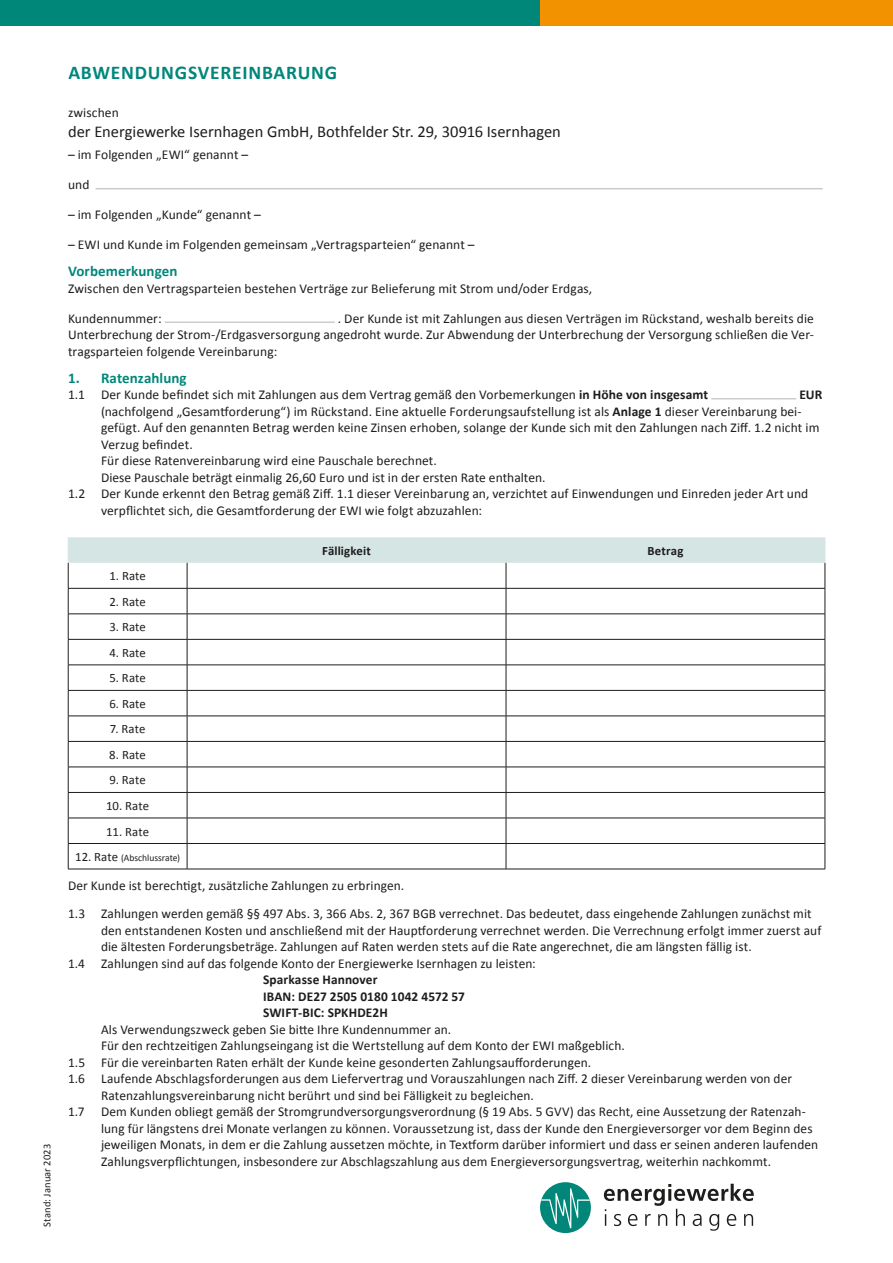
<style>
.page{position:relative;width:893px;height:1263px;background:#fff}
.page>*{position:absolute;margin:0;border:0;box-sizing:border-box;transform-origin:0 0}
.t1{font:700 19.5px "Calibri";letter-spacing:.04em;color:#00877a}
.t2{font:16.5px "Calibri";letter-spacing:-.005em;color:#1d1d1b}
.t3{font:700 15px "Calibri";letter-spacing:.005em;color:#00877a}
.t4{font:13.5px/16.5px "Calibri";letter-spacing:.005em;color:#1d1d1b;text-align:justify}
.t5{font:700 13.5px/16.5px "Calibri";letter-spacing:.01em;color:#1d1d1b}
.t6{font:12.75px "Calibri";letter-spacing:.005em;color:#1d1d1b}
.t7{font:700 12.75px "Calibri";letter-spacing:.01em;color:#1d1d1b}
.t8{font:10.5px "Calibri";letter-spacing:.015em;color:#1d1d1b}
.t9{font:9.75px "Calibri";color:#1d1d1b}
.s1{font-weight:700}
.s2{font-size:12.75px}
</style>
<div class="page">
<div style="left:540px;top:0;width:353px;height:26px;background:#f39200"></div>
<div style="left:0;top:0;width:540px;height:26px;background:#00877a"></div>
<div style="left:540px;top:1182px;width:51px;height:51px;background:#00877a;border-radius:50%"></div>
<svg style="left:604px;top:1184px;width:150px;height:47px"></svg>
<svg style="left:541px;top:1188px;width:49px;height:40px"></svg>
<hr style="left:96px;top:188px;width:727px;height:1px;background:#1d1d1b">
<hr style="left:165px;top:321px;width:170px;height:2px;background:#1d1d1b">
<hr style="left:711px;top:398px;width:85px;height:1px;background:#1d1d1b">
<hr style="left:68px;top:869px;width:119px;height:1px;background:#1d1d1b">
<hr style="left:187px;top:869px;width:319px;height:1px;background:#1d1d1b">
<hr style="left:506px;top:869px;width:319px;height:1px;background:#1d1d1b">
<svg style="left:68px;top:537px;width:758px;height:332px"></svg>
<p class="t8" style="left:40px;top:1227px;width:84px;rotate:-90deg">Stand: Januar 2023</p>
<h1 class="t1" style="left:68px;top:59px;width:270px">ABWENDUNGSVEREINBARUNG</h1>
<p class="t4" style="left:68px;top:104px;width:52px">zwischen</p>
<p class="t2" style="left:68px;top:120px;width:494px">der Energiewerke Isernhagen GmbH, Bothfelder Str. 29, 30916 Isernhagen</p>
<p class="t4" style="left:68px;top:146px;width:182px">– im Folgenden „EWI“ genannt –</p>
<p class="t4" style="left:68px;top:176px;width:23px">und</p>
<p class="t4" style="left:68px;top:206px;width:194px">– im Folgenden „Kunde“ genannt –</p>
<p class="t4" style="left:68px;top:236px;width:408px">– EWI und Kunde im Folgenden gemeinsam „Vertragsparteien“ genannt –</p>
<p class="t3" style="left:68px;top:261px;width:111px">Vorbemerkungen</p>
<p class="t4" style="left:68px;top:280px;width:526px">Zwischen den Vertragsparteien bestehen Verträge zur Belieferung mit Strom und/oder Erdgas,</p>
<p class="t4" style="left:68px;top:310px;width:95px">Kundennummer:</p>
<p class="t4" style="left:68px;top:310px;width:747px;text-indent:270px">. Der Kunde ist mit Zahlungen aus diesen Verträgen im Rückstand, weshalb bereits die Unterbrechung der Strom-/Erdgasversorgung angedroht wurde. Zur Abwendung der Unterbrechung der Versorgung schließen die Ver&shy;tragsparteien folgende Vereinbarung:</p>
<p class="t3" style="left:68px;top:367px;width:120px">1. Ratenzahlung</p>
<p class="t4" style="left:68px;top:386px;width:642px">1.1 Der Kunde befindet sich mit Zahlungen aus dem Vertrag gemäß den Vorbemerkungen <span class="s1">in Höhe von insgesamt</span></p>
<p class="t5" style="left:799px;top:386px;width:25px">EUR</p>
<p class="t4" style="left:101px;top:403px;width:702px">(nachfolgend „Gesamtforderung“) im Rückstand. Eine aktuelle Forderungsaufstellung ist als <span class="s1">Anlage 1</span> dieser Vereinbarung bei-</p>
<p class="t4" style="left:101px;top:419px;width:720px">gefügt. Auf den genannten Betrag werden keine Zinsen erhoben, solange der Kunde sich mit den Zahlungen nach Ziff. 1.2 nicht im</p>
<p class="t4" style="left:101px;top:436px;width:93px">Verzug befindet.</p>
<p class="t4" style="left:101px;top:452px;width:337px">Für diese Ratenvereinbarung wird eine Pauschale berechnet.</p>
<p class="t4" style="left:101px;top:469px;width:446px">Diese Pauschale beträgt einmalig 26,60 Euro und ist in der ersten Rate enthalten.</p>
<p class="t4" style="left:68px;top:485px;width:742px">1.2 Der Kunde erkennt den Betrag gemäß Ziff. 1.1 dieser Vereinbarung an, verzichtet auf Einwendungen und Einreden jeder Art und</p>
<p class="t4" style="left:101px;top:502px;width:383px">verpflichtet sich, die Gesamtforderung der EWI wie folgt abzuzahlen:</p>
<p class="t6" style="left:109px;top:567px;width:38px">1. Rate</p>
<p class="t6" style="left:109px;top:593px;width:38px">2. Rate</p>
<p class="t6" style="left:109px;top:618px;width:38px">3. Rate</p>
<p class="t6" style="left:109px;top:644px;width:38px">4. Rate</p>
<p class="t6" style="left:109px;top:669px;width:38px">5. Rate</p>
<p class="t6" style="left:109px;top:695px;width:38px">6. Rate</p>
<p class="t6" style="left:110px;top:720px;width:37px">7. Rate</p>
<p class="t6" style="left:109px;top:746px;width:38px">8. Rate</p>
<p class="t6" style="left:109px;top:771px;width:38px">9. Rate</p>
<p class="t6" style="left:106px;top:797px;width:44px">10. Rate</p>
<p class="t6" style="left:106px;top:822px;width:44px">11. Rate</p>
<p class="t9" style="left:75px;top:851px;width:107px"><span class="s2">12. Rate</span> (Abschlussrate)</p>
<p class="t7" style="left:322px;top:542px;width:50px">Fälligkeit</p>
<p class="t7" style="left:648px;top:542px;width:37px">Betrag</p>
<p class="t4" style="left:68px;top:871px;width:745px;line-height:28.5px">Der Kunde ist berechtigt, zusätzliche Zahlungen zu erbringen.<br>1.3 Zahlungen werden gemäß §§ 497 Abs. 3, 366 Abs. 2, 367 BGB verrechnet. Das bedeutet, dass eingehende Zahlungen zunächst mit</p>
<p class="t4" style="left:101px;top:922px;width:722px">den entstandenen Kosten und anschließend mit der Hauptforderung verrechnet werden. Die Verrechnung erfolgt immer zuerst auf</p>
<p class="t4" style="left:101px;top:938px;width:652px">die ältesten Forderungsbeträge. Zahlungen auf Raten werden stets auf die Rate angerechnet, die am längsten fällig ist.</p>
<p class="t4" style="left:68px;top:955px;width:469px">1.4 Zahlungen sind auf das folgende Konto der Energiewerke Isernhagen zu leisten:</p>
<p class="t5" style="left:263px;top:971px;width:203px">Sparkasse Hannover<br>IBAN: DE27 2505 0180 1042 4572 57<br>SWIFT-BIC: SPKHDE2H</p>
<p class="t4" style="left:101px;top:1021px;width:352px">Als Verwendungszweck geben Sie bitte Ihre Kundennummer an.</p>
<p class="t4" style="left:101px;top:1037px;width:525px">Für den rechtzeitigen Zahlungseingang ist die Wertstellung auf dem Konto der EWI maßgeblich.</p>
<p class="t4" style="left:68px;top:1054px;width:525px">1.5 Für die vereinbarten Raten erhält der Kunde keine gesonderten Zahlungsaufforderungen.</p>
<p class="t4" style="left:68px;top:1070px;width:726px">1.6 Laufende Abschlagsforderungen aus dem Liefervertrag und Vorauszahlungen nach Ziff. 2 dieser Vereinbarung werden von der</p>
<p class="t4" style="left:101px;top:1087px;width:434px">Ratenzahlungsvereinbarung nicht berührt und sind bei Fälligkeit zu begleichen.</p>
<p class="t4" style="left:68px;top:1103px;width:739px">1.7 Dem Kunden obliegt gemäß der Stromgrundversorgungsverordnung (§ 19 Abs. 5 GVV) das Recht, eine Aussetzung der Ratenzah-</p>
<p class="t4" style="left:101px;top:1120px;width:713px">lung für längstens drei Monate verlangen zu können. Voraussetzung ist, dass der Kunde den Energieversorger vor dem Beginn des</p>
<p class="t4" style="left:101px;top:1136px;width:719px">jeweiligen Monats, in dem er die Zahlung aussetzen möchte, in Textform darüber informiert und dass er seinen anderen laufenden</p>
<p class="t4" style="left:101px;top:1153px;width:671px">Zahlungsverpflichtungen, insbesondere zur Abschlagszahlung aus dem Energieversorgungsvertrag, weiterhin nachkommt.</p>
</div>
